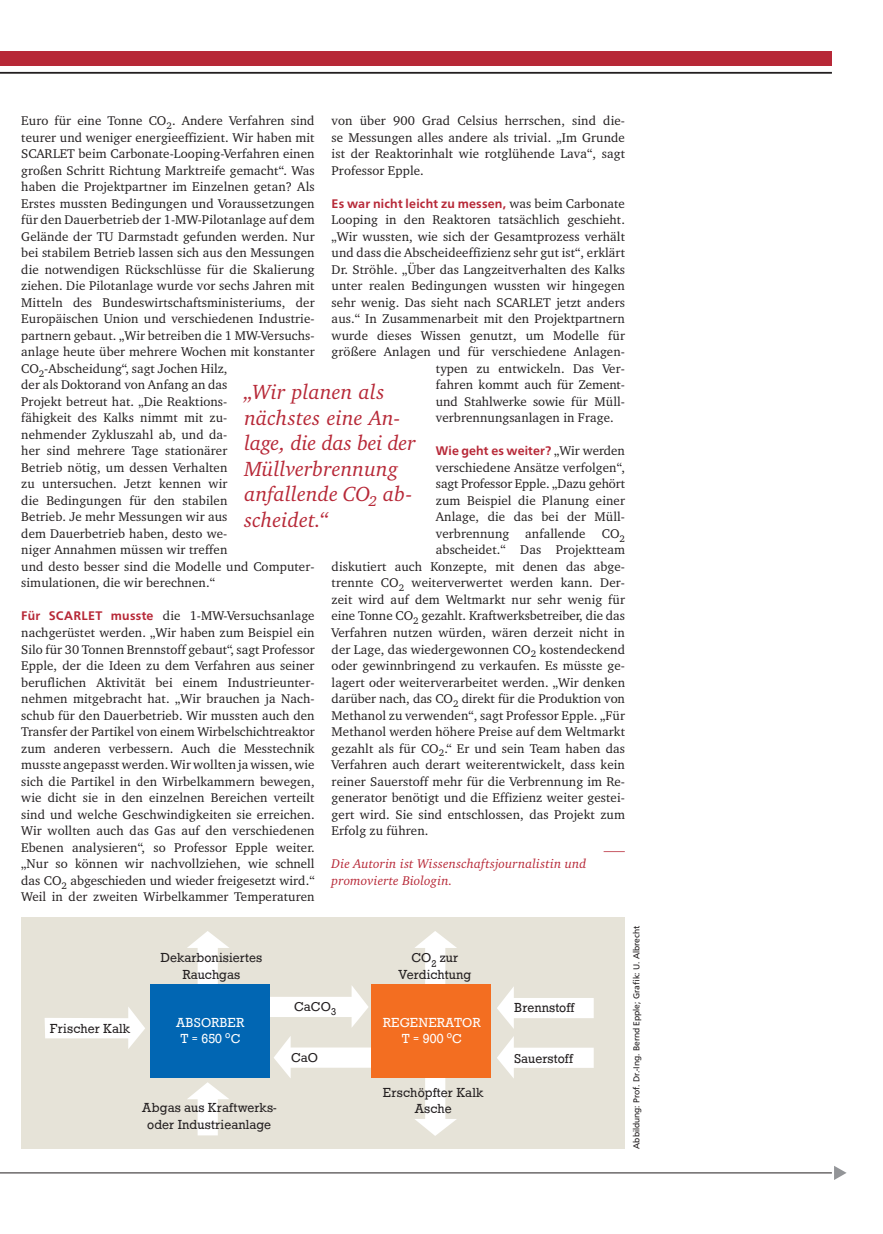
<style>
.page{position:relative;width:883px;height:1234px;background:#fff}
.page>*{position:absolute;margin:0;border:0;box-sizing:border-box;transform-origin:0 0}
.t1{font:italic 21px/25.5px "Charter";letter-spacing:.005em;color:#b72837}
.t2{font:13.5px/16.5px "Stafford";letter-spacing:.005em;color:#231f20;text-align:center}
.t3{font:13.5px/16.5px "Stafford";letter-spacing:.01em;color:#fff}
.t4{font:12.9px/16.5px "Charter";letter-spacing:.01em;color:#231f20;text-align:justify}
.t5{font:500 12.9px "Front Page Pro";letter-spacing:.015em;color:#b72837}
.t6{font:italic 12.9px/16.5px "Charter";letter-spacing:.015em;color:#b72837}
.t7{font:12.9px "Charter";color:#b72837;scale:3.27 1}
.t8{font:9px "Front Page Pro";color:#231f20}
.s1{font-family:"Front Page Pro";font-weight:500;color:#b72837}
.s2{font-family:"Charter";font-weight:400;color:#231f20}
</style>
<div class="page">
<div style="left:0;top:51px;width:831px;height:15px;background:#b72837"></div>
<hr style="left:0;top:72px;width:831px;height:2px;background:#231f20">
<hr style="left:0;top:1172px;width:831px;height:1px;background:#231f20">
<svg style="left:834px;top:1166px;width:12px;height:13px"></svg>
<div style="left:21px;top:917px;width:604px;height:231px;background:#e6e3d8"></div>
<svg style="left:187px;top:931px;width:42px;height:53px"></svg>
<svg style="left:187px;top:1082px;width:42px;height:53px"></svg>
<svg style="left:414px;top:931px;width:43px;height:204px"></svg>
<svg style="left:270px;top:986px;width:98px;height:41px"></svg>
<div style="left:151px;top:984px;width:119px;height:93px;background:#0166b3"></div>
<svg style="left:274px;top:1035px;width:113px;height:43px"></svg>
<svg style="left:45px;top:1007px;width:100px;height:41px"></svg>
<svg style="left:497px;top:987px;width:96px;height:41px"></svg>
<svg style="left:497px;top:1036px;width:96px;height:42px"></svg>
<div style="left:372px;top:984px;width:119px;height:93px;background:#f36e21"></div>
<p class="t4" style="left:21px;top:112px;width:295px;text-align:left">Euro für eine Tonne CO<sub>2</sub>. Andere Verfahren sind teurer und weniger energieeffizient. Wir haben mit SCARLET beim Carbonate-Looping-Verfahren einen großen Schritt Richtung Marktreife gemacht“. Was haben die Projektpartner im Einzelnen getan? Als Erstes mussten Bedingungen und Voraussetzungen für den Dauerbetrieb der 1-MW-Pilotanlage auf dem Gelände der TU Darmstadt gefunden werden. Nur bei stabilem Betrieb lassen sich aus den Messungen die notwendigen Rückschlüsse für die Skalierung ziehen. Die Pilotanlage wurde vor sechs Jahren mit Mitteln des Bundeswirtschaftsministeriums, der Europäischen Union und verschiedenen Industrie&shy;partnern gebaut. „Wir betreiben die 1 MW-Versuchs&shy;anlage heute über mehrere Wochen mit konstanter CO<sub>2</sub>-Abscheidung“, sagt Jochen Hilz,<br>der als Doktorand von Anfang an das<br>Projekt betreut hat. „Die Reaktions-<br>fähigkeit des Kalks nimmt mit zu-<br>nehmender Zykluszahl ab, und da-<br>her sind mehrere Tage stationärer<br>Betrieb nötig, um dessen Verhalten<br>zu untersuchen. Jetzt kennen wir<br>die Bedingungen für den stabilen<br>Betrieb. Je mehr Messungen wir aus<br>dem Dauerbetrieb haben, desto we--<br>niger Annahmen müssen wir treffen<br>und desto besser sind die Modelle und Computer&shy;simulationen, die wir berechnen.“</p>
<p class="t4" style="left:21px;top:607px;width:295px"><span class="s1">Für SCARLET musste</span> die 1-MW-Versuchsanlage nachgerüstet werden. „Wir haben zum Beispiel ein Silo für 30 Tonnen Brennstoff gebaut“, sagt Professor Epple, der die Ideen zu dem Verfahren aus seiner beruflichen Aktivität bei einem Industrieunter&shy;nehmen mitgebracht hat. „Wir brauchen ja Nach&shy;schub für den Dauerbetrieb. Wir mussten auch den Transfer der Partikel von einem Wirbelschichtreaktor zum anderen verbessern. Auch die Messtechnik musste angepasst werden. Wir wollten ja wissen, wie sich die Partikel in den Wirbelkammern bewegen, wie dicht sie in den einzelnen Bereichen verteilt sind und welche Geschwindigkeiten sie erreichen.<br>Wir wollten auch das Gas auf den verschiedenen Ebenen analysieren“, so Professor Epple weiter. „Nur so können wir nachvollziehen, wie schnell das CO<sub>2</sub> abgeschieden und wieder freigesetzt wird.“ Weil in der zweiten Wirbelkammer Temperaturen</p>
<p class="t4" style="left:331px;top:112px;width:295px">von über 900 Grad Celsius herrschen, sind die&shy;se Messungen alles andere als trivial. „Im Grunde ist der Reaktorinhalt wie rotglühende Lava“, sagt Professor Epple.</p>
<p class="t5" style="left:331px;top:194px;width:295px">Es war nicht leicht zu messen, <span class="s2">was beim Carbonate</span></p>
<p class="t4" style="left:331px;top:211px;width:295px">Looping in den Reaktoren tatsächlich geschieht.</p>
<p class="t4" style="left:331px;top:228px;width:295px">„Wir wussten, wie sich der Gesamtprozess verhält</p>
<p class="t4" style="left:331px;top:244px;width:295px">und dass die Abscheideeffizienz sehr gut ist“, erklärt</p>
<p class="t4" style="left:331px;top:261px;width:295px">Dr. Ströhle. „Über das Langzeitverhalten des Kalks</p>
<p class="t4" style="left:331px;top:277px;width:295px">unter realen Bedingungen wussten wir hingegen</p>
<p class="t4" style="left:331px;top:294px;width:295px">sehr wenig. Das sieht nach SCARLET jetzt anders</p>
<p class="t4" style="left:331px;top:310px;width:295px">aus.“ In Zusammenarbeit mit den Projektpartnern</p>
<p class="t4" style="left:331px;top:327px;width:295px">wurde dieses Wissen genutzt, um Modelle für</p>
<p class="t4" style="left:331px;top:343px;width:295px">größere Anlagen und für verschiedene Anlagen-</p>
<p class="t4" style="left:436px;top:360px;width:190px">typen zu entwickeln. Das Ver-</p>
<p class="t4" style="left:436px;top:376px;width:189px">fahren kommt auch für Zement-</p>
<p class="t4" style="left:436px;top:393px;width:188px">und Stahlwerke sowie für Müll--</p>
<p class="t4" style="left:436px;top:409px;width:179px">verbrennungsanlagen in Frage.</p>
<p class="t5" style="left:436px;top:441px;width:190px">Wie geht es weiter? <span class="s2">„Wir werden</span></p>
<p class="t4" style="left:436px;top:459px;width:190px">verschiedene Ansätze verfolgen“,</p>
<p class="t4" style="left:436px;top:475px;width:190px">sagt Professor Epple. „Dazu gehört</p>
<p class="t4" style="left:436px;top:492px;width:190px">zum Beispiel die Planung einer</p>
<p class="t4" style="left:436px;top:508px;width:188px">Anlage, die das bei der Müll--</p>
<p class="t4" style="left:436px;top:525px;width:190px">verbrennung anfallende CO<sub>2</sub></p>
<p class="t4" style="left:436px;top:541px;width:190px">abscheidet.“ Das Projektteam</p>
<p class="t4" style="left:331px;top:558px;width:295px">diskutiert auch Konzepte, mit denen das abge-</p>
<p class="t4" style="left:331px;top:574px;width:295px">trennte CO<sub>2</sub> weiterverwertet werden kann. Der-</p>
<p class="t4" style="left:331px;top:591px;width:295px">zeit wird auf dem Weltmarkt nur sehr wenig für</p>
<p class="t4" style="left:331px;top:607px;width:295px">eine Tonne CO<sub>2</sub> gezahlt. Kraftwerksbetreiber, die das</p>
<p class="t4" style="left:331px;top:624px;width:295px">Verfahren nutzen würden, wären derzeit nicht in</p>
<p class="t4" style="left:331px;top:640px;width:295px">der Lage, das wiedergewonnen CO<sub>2</sub> kostendeckend</p>
<p class="t4" style="left:331px;top:657px;width:295px">oder gewinnbringend zu verkaufen. Es müsste ge-</p>
<p class="t4" style="left:331px;top:673px;width:295px">lagert oder weiterverarbeitet werden. „Wir denken</p>
<p class="t4" style="left:331px;top:690px;width:295px">darüber nach, das CO<sub>2</sub> direkt für die Produktion von</p>
<p class="t4" style="left:331px;top:706px;width:295px">Methanol zu verwenden“, sagt Professor Epple. „Für</p>
<p class="t4" style="left:331px;top:723px;width:295px">Methanol werden höhere Preise auf dem Weltmarkt</p>
<p class="t4" style="left:331px;top:739px;width:295px">gezahlt als für CO<sub>2</sub>.“ Er und sein Team haben das</p>
<p class="t4" style="left:331px;top:756px;width:295px">Verfahren auch derart weiterentwickelt, dass kein</p>
<p class="t4" style="left:331px;top:772px;width:293px">reiner Sauerstoff mehr für die Verbrennung im Re-</p>
<p class="t4" style="left:331px;top:789px;width:295px">generator benötigt und die Effizienz weiter gestei-</p>
<p class="t4" style="left:331px;top:805px;width:295px">gert wird. Sie sind entschlossen, das Projekt zum</p>
<p class="t4" style="left:331px;top:822px;width:98px">Erfolg zu führen.</p>
<p class="t7" style="left:603px;top:836px;width:8px">_</p>
<p class="t6" style="left:331px;top:854px;width:256px">Die Autorin ist Wissenschaftsjournalistin und promovierte Biologin.</p>
<h1 class="t1" style="left:244px;top:378px;width:173px">„Wir planen als nächstes eine An&shy;lage, die das bei der<br>Müllverbrennung anfallende CO<sub>2</sub> ab-- scheidet.“</h1>
<p class="t2" style="left:50px;top:1020px;width:82px">Frischer Kalk</p>
<p class="t2" style="left:160px;top:949px;width:103px">Dekarbonisiertes<br>Rauchgas</p>
<p class="t3" style="left:176px;top:1014px;width:70px">ABSORBER<br>T = 650 <sup>o</sup>C</p>
<p class="t2" style="left:294px;top:998px;width:43px">CaCO<sub>3</sub></p>
<p class="t2" style="left:291px;top:1049px;width:28px">CaO</p>
<p class="t2" style="left:142px;top:1099px;width:135px">Abgas aus Kraftwerks&shy;oder Industrieanlage</p>
<p class="t2" style="left:398px;top:949px;width:74px">CO<sub>2</sub> zur<br>Verdichtung</p>
<p class="t3" style="left:383px;top:1014px;width:99px;text-align:center">REGENERATOR<br>T = 900 <sup>o</sup>C</p>
<p class="t2" style="left:382px;top:1083px;width:102px">Erschöpfter Kalk<br>Asche</p>
<p class="t2" style="left:514px;top:999px;width:62px">Brennstoff</p>
<p class="t2" style="left:514px;top:1050px;width:60px">Sauerstoff</p>
<p class="t8" style="left:629px;top:1148px;width:224px;rotate:-90deg">Abbildung: Prof. Dr.-Ing. Bernd Epple; Grafik: U. Albrecht</p>
</div>
